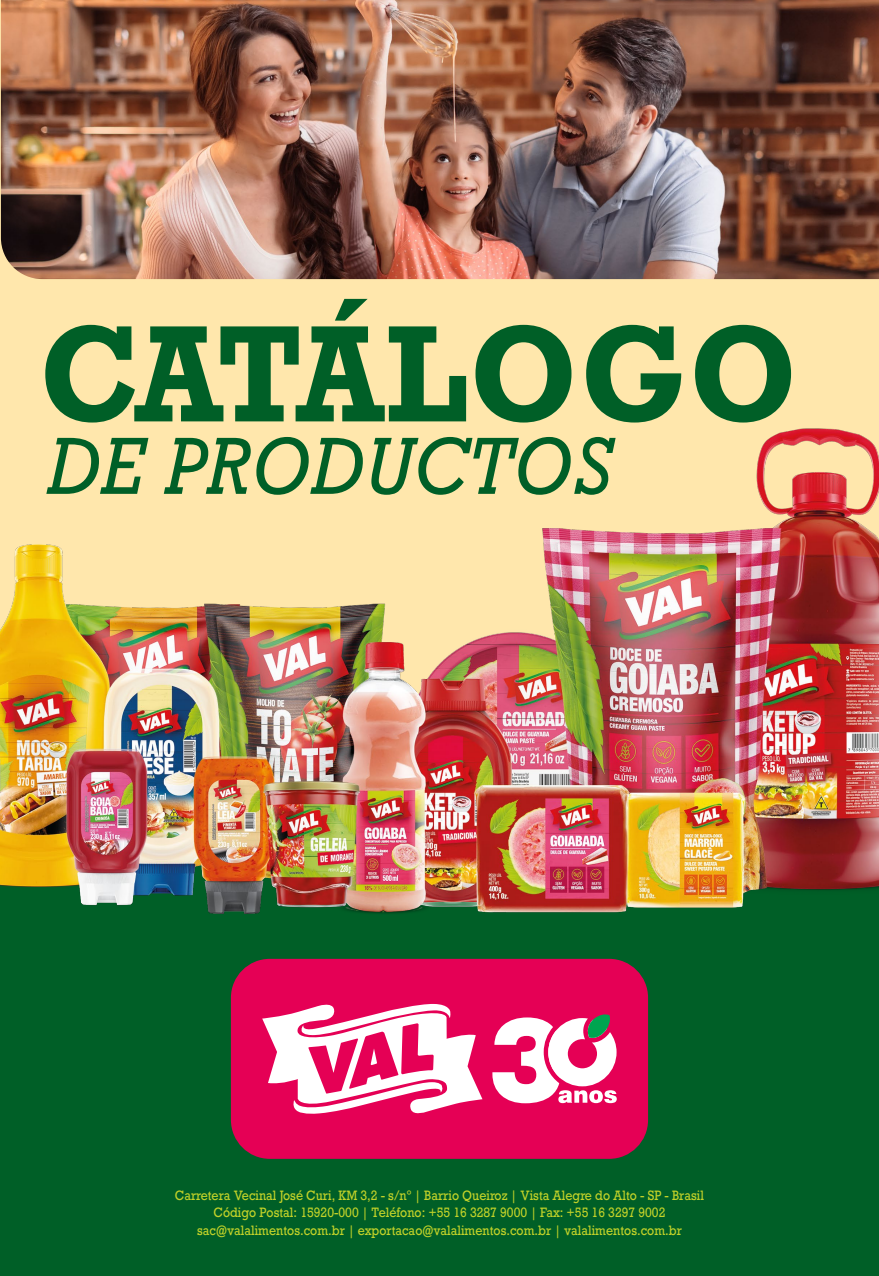
<style>
.page{position:relative;width:879px;height:1276px;background:#fff}
.page>*{position:absolute;margin:0;border:0;box-sizing:border-box;transform-origin:0 0}
.t1{font:700 129px "Rockwell";letter-spacing:.015em;color:#005f27;scale:.91 1}
.t2{font:italic 76.05px "Rockwell";letter-spacing:.015em;color:#005f27;scale:.91 1}
.t3{font:12.75px/17.4px "Rockwell";color:#c2d229;text-align:center;scale:.9 1}
</style>
<div class="page">
<img style="left:1px;top:0;width:878px;height:279px">
<div style="left:1px;top:833px;width:878px;height:443px;background:#005f27"></div>
<img style="left:1px;top:284px;width:878px;height:720px">
<div style="left:231px;top:959px;width:417px;height:199px;background:#e50055;border-radius:39px"></div>
<svg style="left:262px;top:1003px;width:220px;height:111px"></svg>
<svg style="left:492px;top:1014px;width:124px;height:89px"></svg>
<h1 class="t1" style="left:39px;top:291px;width:835px">CATÁLOGO</h1>
<h2 class="t2" style="left:47px;top:419px;width:622px">DE PRODUCTOS</h2>
<p class="t3" style="left:175px;top:1187px;width:589px">Carretera Vecinal José Curi, KM 3,2 - s/nº | Barrio Queiroz | Vista Alegre do Alto - SP - Brasil<br>Código Postal: 15920-000 | Teléfono: +55 16 3287 9000 | Fax: +55 16 3297 9002 sac@valalimentos.com.br | exportacao@valalimentos.com.br | valalimentos.com.br</p>
</div>
